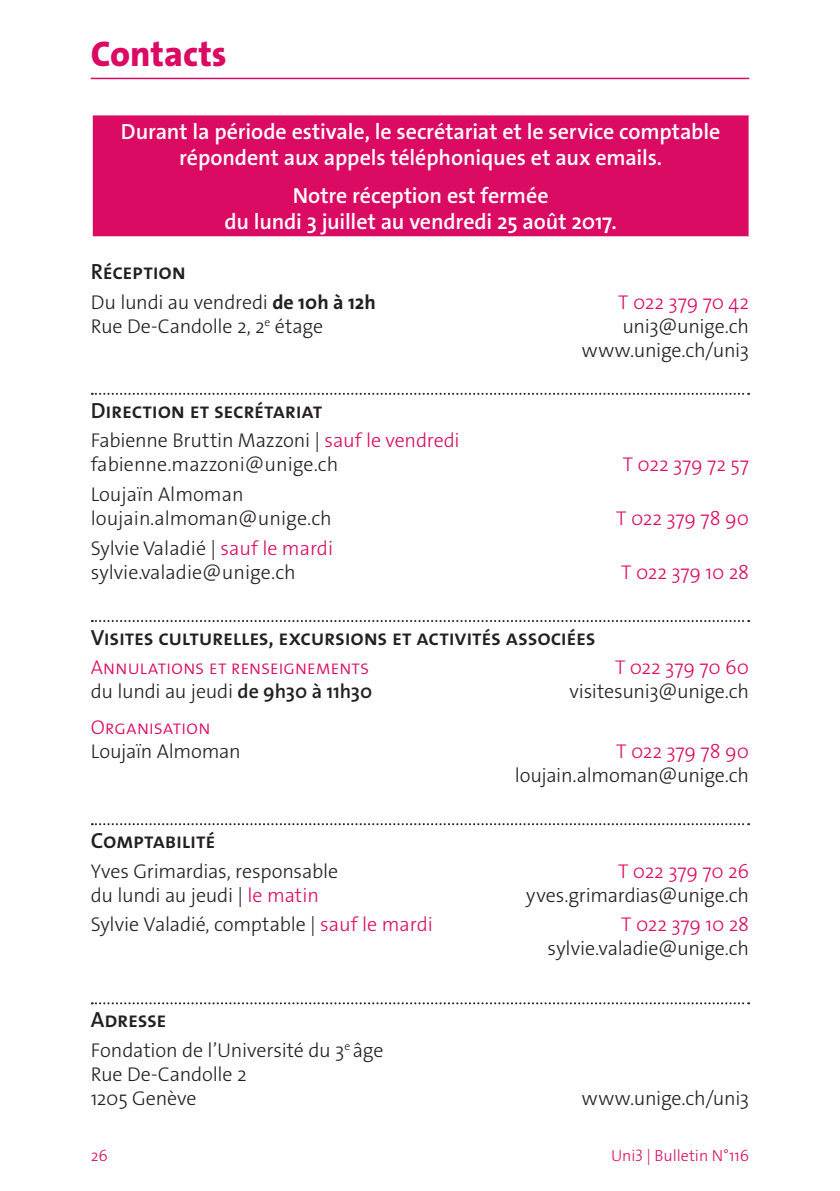
<style>
.page{position:relative;width:840px;height:1191px;background:#fff}
.page>*{position:absolute;margin:0;border:0;box-sizing:border-box;transform-origin:0 0}
.t1{font:800 36px "The Sans Os F";color:#db0a62}
.t2{font:600 22px/26.4px "The Sans Os F";letter-spacing:-.01em;color:#fff;text-align:center}
.t3{font:600 22px "The Sans Os F";letter-spacing:-.015em;color:#231f20}
.t4{font:300 20px/24px "The Sans Os F";letter-spacing:-.01em;color:#231f20}
.t5{font:300 20px "The Sans Os F";letter-spacing:-.01em;color:#db0a62}
.t6{font:300 16px "The Sans Os F";color:#db0a62}
.s1{font-weight:700}
.s2{color:#db0a62}
.s3{font-weight:600}
</style>
<div class="page">
<hr style="left:91px;top:78px;width:657px;height:1px;background:#db0a62">
<svg style="left:92px;top:393px;width:656px;height:2px"></svg>
<svg style="left:92px;top:620px;width:656px;height:2px"></svg>
<svg style="left:92px;top:823px;width:656px;height:2px"></svg>
<svg style="left:92px;top:1002px;width:656px;height:2px"></svg>
<div style="left:92px;top:114px;width:657px;height:123px;background:#db0a62"></div>
<hr style="left:91px;top:113px;width:659px;height:2px;background:#fff">
<hr style="left:91px;top:115px;width:2px;height:121px;background:#fff">
<hr style="left:748px;top:115px;width:2px;height:121px;background:#fff">
<hr style="left:91px;top:236px;width:659px;height:2px;background:#fff">
<h1 class="t1" style="left:91px;top:31px;width:137px">Contacts</h1>
<p class="t2" style="left:121px;top:118px;width:600px">Durant la période estivale, le secrétariat et le service comptable répondent aux appels téléphoniques et aux emails.</p>
<p class="t2" style="left:224px;top:182px;width:394px">Notre réception est fermée<br>du lundi 3 juillet au vendredi 25 août 2017.</p>
<p class="t3" style="left:91px;top:258px;width:96px">Réception</p>
<p class="t4" style="left:91px;top:290px;width:286px">Du lundi au vendredi <span class="s1">de 10h à 12h</span></p>
<p class="t5" style="left:618px;top:289px;width:132px">T 022 379 70 42</p>
<p class="t4" style="left:91px;top:314px;width:234px">Rue De-Candolle 2, 2<sup>e</sup> étage</p>
<p class="t4" style="left:581px;top:314px;width:169px;text-align:right">uni3@unige.ch www.unige.ch/uni3</p>
<p class="t3" style="left:91px;top:396px;width:233px">Direction et secrétariat</p>
<p class="t4" style="left:91px;top:428px;width:370px">Fabienne Bruttin Mazzoni | <span class="s2">sauf le vendredi </span>fabienne.mazzoni@unige.ch</p>
<p class="t5" style="left:622px;top:451px;width:128px">T 022 379 72 57</p>
<p class="t4" style="left:91px;top:482px;width:242px">Loujaïn Almoman loujain.almoman@unige.ch</p>
<p class="t4" style="left:91px;top:536px;width:244px">Sylvie Valadié | <span class="s2">sauf le mardi </span>sylvie.valadie@unige.ch</p>
<p class="t5" style="left:616px;top:505px;width:134px">T 022 379 78 90</p>
<p class="t5" style="left:621px;top:559px;width:129px">T 022 379 10 28</p>
<p class="t3" style="left:91px;top:623px;width:506px">Visites culturelles, excursions et activités associées</p>
<p class="t5" style="left:91px;top:655px;width:280px">Annulations et renseignements</p>
<p class="t5" style="left:614px;top:655px;width:135px">T 022 379 70 60</p>
<p class="t4" style="left:91px;top:680px;width:283px">du lundi au jeudi <span class="s3">de 9h30 à 11h30</span></p>
<p class="t4" style="left:569px;top:680px;width:181px">visitesuni3@unige.ch</p>
<p class="t5" style="left:91px;top:714px;width:121px">Organisation</p>
<p class="t4" style="left:91px;top:739px;width:151px">Loujaïn Almoman</p>
<p class="t5" style="left:616px;top:738px;width:134px">T 022 379 78 90</p>
<p class="t4" style="left:514px;top:763px;width:236px">loujain.almoman@unige.ch</p>
<p class="t3" style="left:91px;top:826px;width:126px">Comptabilité</p>
<p class="t4" style="left:91px;top:859px;width:249px">Yves Grimardias, responsable</p>
<p class="t5" style="left:617px;top:858px;width:132px">T 022 379 70 26</p>
<p class="t4" style="left:91px;top:883px;width:229px">du lundi au jeudi | <span class="s2">le matin</span></p>
<p class="t4" style="left:526px;top:883px;width:224px">yves.grimardias@unige.ch</p>
<p class="t4" style="left:91px;top:912px;width:343px">Sylvie Valadié, comptable | <span class="s2">sauf le mardi</span></p>
<p class="t5" style="left:621px;top:911px;width:129px">T 022 379 10 28</p>
<p class="t4" style="left:547px;top:936px;width:203px">sylvie.valadie@unige.ch</p>
<p class="t3" style="left:91px;top:1005px;width:77px">Adresse</p>
<p class="t4" style="left:91px;top:1038px;width:294px">Fondation de l’Université du 3<sup>e</sup> âge<br>Rue De-Candolle 2<br>1205 Genève</p>
<p class="t4" style="left:581px;top:1086px;width:169px">www.unige.ch/uni3</p>
<p class="t6" style="left:91px;top:1145px;width:19px">26</p>
<p class="t6" style="left:610px;top:1145px;width:140px">Uni3 | Bulletin N°116</p>
</div>
